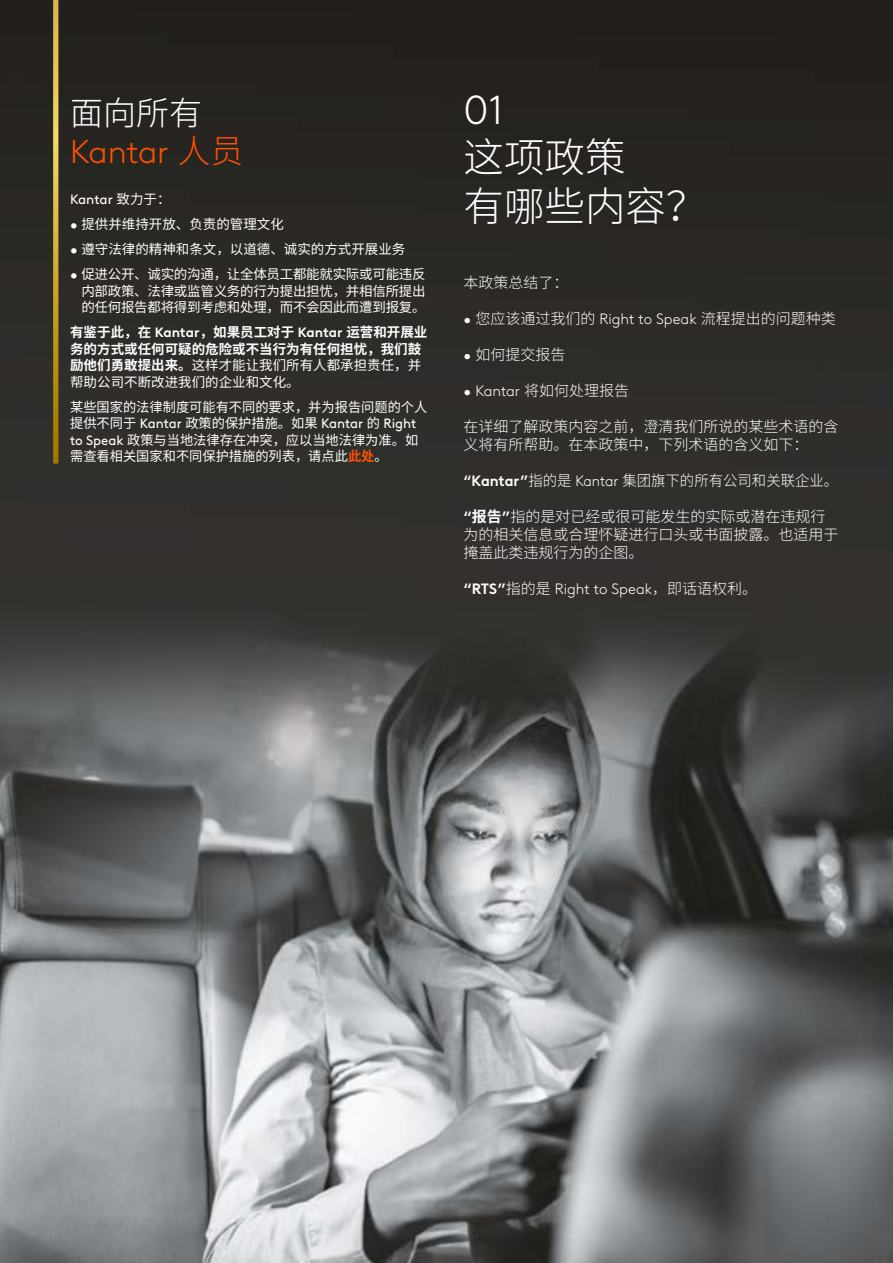
<style>
.page{position:relative;width:893px;height:1263px;background:#fff}
.page>*{position:absolute;margin:0;border:0;box-sizing:border-box;transform-origin:0 0}
.t1{font:300 40.5px/48.6px "Noto Sans CJ Ksc";color:#fff}
.t2{font:300 40.5px "Kantar Brown";color:#fff}
.t3{font:300 33px "Kantar Brown";letter-spacing:-.005em;color:#ff5000}
.t4{font:300 33px "Noto Sans CJ Ksc";color:#fff}
.t5{font:300 15px/18px "Noto Sans CJ Ksc";color:#fff}
.t6{font:300 15px "Kantar Brown";color:#fff}
.t7{font:300 15px "Noto Sans CJ Ksc";color:#fff;scale:.96 1}
.t8{font:13.5px/16.5px "Noto Sans CJ Ksc";color:#fff;text-align:justify}
.t9{font:700 13.5px/16.5px "Noto Sans CJ Ksc";color:#fff}
.t10{font:13.5px "Kantar Brown";letter-spacing:-.005em;color:#fff}
.s1{font-family:"Noto Sans CJ Ksc"}
.s2{font-family:"Kantar Brown"}
.s3{font-weight:400}
.s4{font-weight:700;color:#ff5000}
.s5{font-family:"Kantar Brown";font-weight:700}
.s6{font-weight:700}
</style>
<div class="page">
<img style="left:0;top:0;width:893px;height:1263px">
<svg style="left:53px;top:0;width:5px;height:463px"></svg>
<h2 class="t4" style="left:70px;top:94px;width:134px">面向所有</h2>
<h2 class="t3" style="left:70px;top:127px;width:175px">Kantar <span class="s1">人员</span></h2>
<p class="t10" style="left:70px;top:189px;width:102px">Kantar <span class="s1">致力于：</span></p>
<p class="t8" style="left:70px;top:216px;width:215px"><span class="s2">•</span> 提供并维持开放、负责的管理文化</p>
<p class="t8" style="left:70px;top:241px;width:337px"><span class="s2">•</span> 遵守法律的精神和条文，以道德、诚实的方式开展业务</p>
<p class="t8" style="left:81px;top:266px;width:346px;text-indent:-11px"><span class="s2">•</span> 促进公开、诚实的沟通，让全体员工都能就实际或可能违反内部政策、法律或监管义务的行为提出担忧，并相信所提出的任何报告都将得到考虑和处理，而不会因此而遭到报复。</p>
<p class="t9" style="left:70px;top:324px;width:359px">有鉴于此，在 <span class="s2">Kantar</span>，如果员工对于 <span class="s2">Kantar</span> 运营和开展业务的方式或任何可疑的危险或不当行为有任何担忧，我们鼓励他们勇敢提出来。<span class="s3">这样才能让我们所有人都承担责任，并帮助公司不断改进我们的企业和文化。</span></p>
<p class="t8" style="left:70px;top:399px;width:359px">某些国家的法律制度可能有不同的要求，并为报告问题的个人</p>
<p class="t10" style="left:70px;top:413px;width:348px"><span class="s1">提供不同于</span> Kantar <span class="s1">政策的保护措施。如果</span> Kantar <span class="s1">的</span> Right</p>
<p class="t8" style="left:70px;top:432px;width:350px"><span class="s2">to Speak</span> 政策与当地法律存在冲突，应以当地法律为准。如需查看相关国家和不同保护措施的列表，请点此<span class="s4">此处</span>。</p>
<h1 class="t2" style="left:463px;top:80px;width:42px">01</h1>
<h1 class="t1" style="left:463px;top:134px;width:244px">这项政策<br>有哪些内容？</h1>
<p class="t5" style="left:463px;top:274px;width:106px">本政策总结了：</p>
<p class="t5" style="left:463px;top:310px;width:374px"><span class="s2">•</span> 您应该通过我们的 <span class="s2">Right to Speak</span> 流程提出的问题种类</p>
<p class="t5" style="left:463px;top:346px;width:103px"><span class="s2">•</span> 如何提交报告</p>
<p class="t6" style="left:463px;top:380px;width:167px">• Kantar <span class="s1">将如何处理报告</span></p>
<p class="t5" style="left:463px;top:418px;width:377px">在详细了解政策内容之前，澄清我们所说的某些术语的含义将有所帮助。在本政策中，下列术语的含义如下：</p>
<p class="t7" style="left:463px;top:472px;width:392px"><span class="s5">“Kantar”</span>指的是 <span class="s2">Kantar</span> 集团旗下的所有公司和关联企业。</p>
<p class="t5" style="left:463px;top:508px;width:377px"><span class="s5">“</span><span class="s6">报告</span><span class="s5">”</span>指的是对已经或很可能发生的实际或潜在违规行为的相关信息或合理怀疑进行口头或书面披露。也适用于掩盖此类违规行为的企图。</p>
<p class="t6" style="left:463px;top:578px;width:295px"><span class="s6">“RTS”</span><span class="s1">指的是</span> Right to Speak<span class="s1">，即话语权利。</span></p>
</div>
